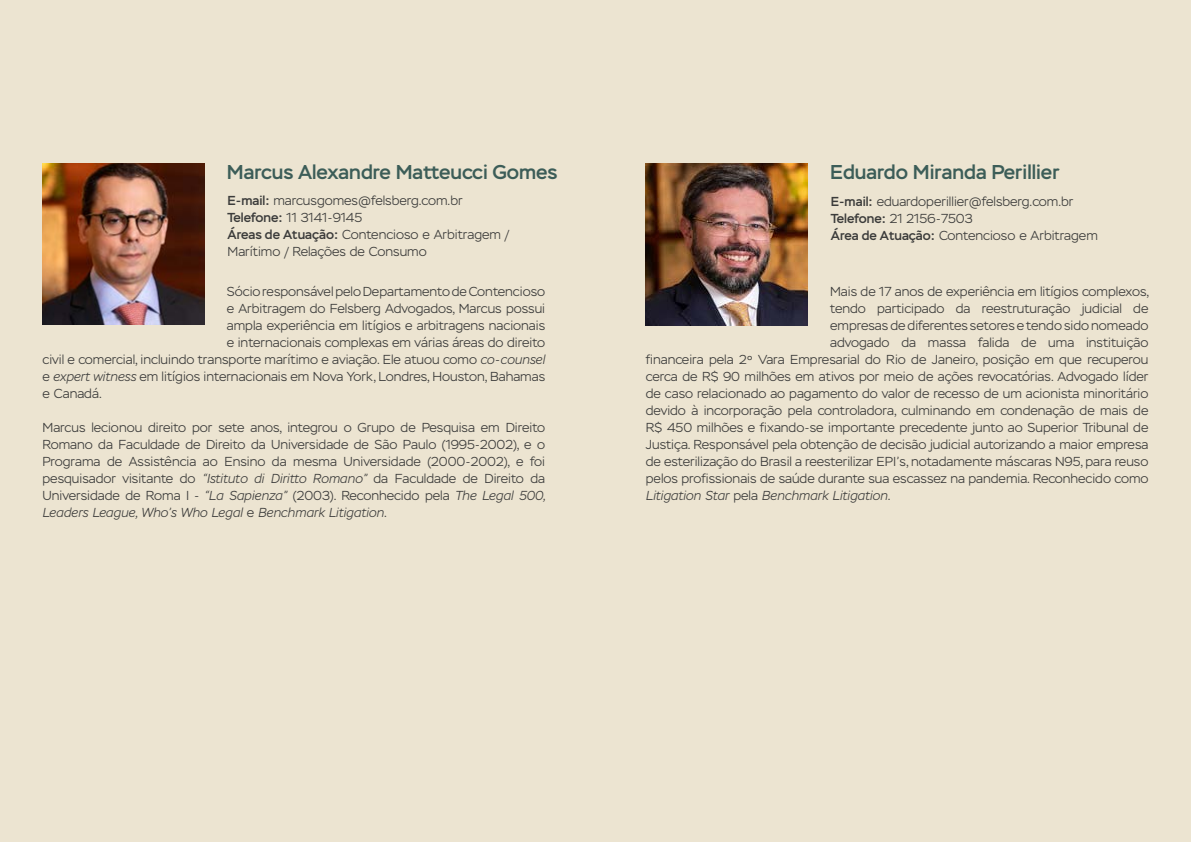
<style>
.page{position:relative;width:1191px;height:842px;background:#ece4d1}
.page>*{position:absolute;margin:0;border:0;box-sizing:border-box;transform-origin:0 0}
.t1{font:500 20px "Stem";color:#3c5d58}
.t2{font:300 13px/17px "Stem";color:#3c3c3b}
.t3{font:italic 300 13px "Stem";color:#3c3c3b}
.s1{font-weight:500}
.s2{font-style:italic}
.s3{font-style:normal}
</style>
<div class="page">
<img style="left:646px;top:164px;width:161px;height:161px">
<img style="left:43px;top:163px;width:161px;height:162px">
<h1 class="t1" style="left:227px;top:159px;width:332px">Marcus Alexandre Matteucci Gomes</h1>
<h1 class="t1" style="left:830px;top:160px;width:231px">Eduardo Miranda Perillier</h1>
<p class="t2" style="left:227px;top:192px;width:283px"><span class="s1">E-mail:</span> marcusgomes@felsberg.com.br <span class="s1">Telefone:</span> 11 3141-9145<br><span class="s1">Áreas de Atuação:</span> Contencioso e Arbitragem / Marítimo / Relações de Consumo</p>
<p class="t2" style="left:227px;top:283px;width:320px">Sócio responsável pelo Departamento de Contencioso</p>
<p class="t2" style="left:227px;top:300px;width:320px">e Arbitragem do Felsberg Advogados, Marcus possui</p>
<p class="t2" style="left:227px;top:317px;width:320px">ampla experiência em litígios e arbitragens nacionais</p>
<p class="t2" style="left:227px;top:334px;width:320px">e internacionais complexas em várias áreas do direito</p>
<p class="t2" style="left:43px;top:351px;width:504px">civil e comercial, incluindo transporte marítimo e aviação. Ele atuou como <span class="s2">co-counsel</span></p>
<p class="t2" style="left:43px;top:368px;width:504px">e <span class="s2">expert witness</span> em litígios internacionais em Nova York, Londres, Houston, Bahamas</p>
<p class="t2" style="left:43px;top:385px;width:61px">e Canadá.</p>
<p class="t2" style="left:43px;top:419px;width:505px;text-align:justify">Marcus lecionou direito por sete anos, integrou o Grupo de Pesquisa em Direito Romano da Faculdade de Direito da Universidade de São Paulo (1995-2002), e o Programa de Assistência ao Ensino da mesma Universidade (2000-2002), e foi pesquisador visitante do <span class="s2">“Istituto di Diritto Romano”</span> da Faculdade de Direito da Universidade de Roma I - <span class="s2">“La Sapienza”</span> (2003). Reconhecido pela <span class="s2">The Legal 500, Leaders League, Who’s Who Legal</span> e <span class="s2">Benchmark Litigation</span>.</p>
<p class="t2" style="left:831px;top:193px;width:268px"><span class="s1">E-mail:</span> eduardoperillier@felsberg.com.br<br><span class="s1">Telefone:</span> 21 2156-7503<br><span class="s1">Área de Atuação:</span> Contencioso e Arbitragem</p>
<p class="t2" style="left:830px;top:283px;width:320px">Mais de 17 anos de experiência em litígios complexos,</p>
<p class="t2" style="left:830px;top:300px;width:320px">tendo participado da reestruturação judicial de</p>
<p class="t2" style="left:830px;top:317px;width:320px">empresas de diferentes setores e tendo sido nomeado</p>
<p class="t2" style="left:830px;top:334px;width:320px">advogado da massa falida de uma instituição</p>
<p class="t2" style="left:646px;top:351px;width:504px">financeira pela 2º Vara Empresarial do Rio de Janeiro, posição em que recuperou</p>
<p class="t2" style="left:646px;top:368px;width:504px">cerca de R$ 90 milhões em ativos por meio de ações revocatórias. Advogado líder</p>
<p class="t2" style="left:646px;top:385px;width:504px">de caso relacionado ao pagamento do valor de recesso de um acionista minoritário</p>
<p class="t2" style="left:646px;top:402px;width:504px">devido à incorporação pela controladora, culminando em condenação de mais de</p>
<p class="t2" style="left:646px;top:419px;width:504px">R$ 450 milhões e fixando-se importante precedente junto ao Superior Tribunal de</p>
<p class="t2" style="left:646px;top:436px;width:504px">Justiça. Responsável pela obtenção de decisão judicial autorizando a maior empresa</p>
<p class="t2" style="left:646px;top:453px;width:504px">de esterilização do Brasil a reesterilizar EPI’s, notadamente máscaras N95, para reuso</p>
<p class="t2" style="left:646px;top:470px;width:504px">pelos profissionais de saúde durante sua escassez na pandemia. Reconhecido como</p>
<p class="t3" style="left:646px;top:488px;width:246px">Litigation Star <span class="s3">pela</span> Benchmark Litigation<span class="s3">.</span></p>
</div>
